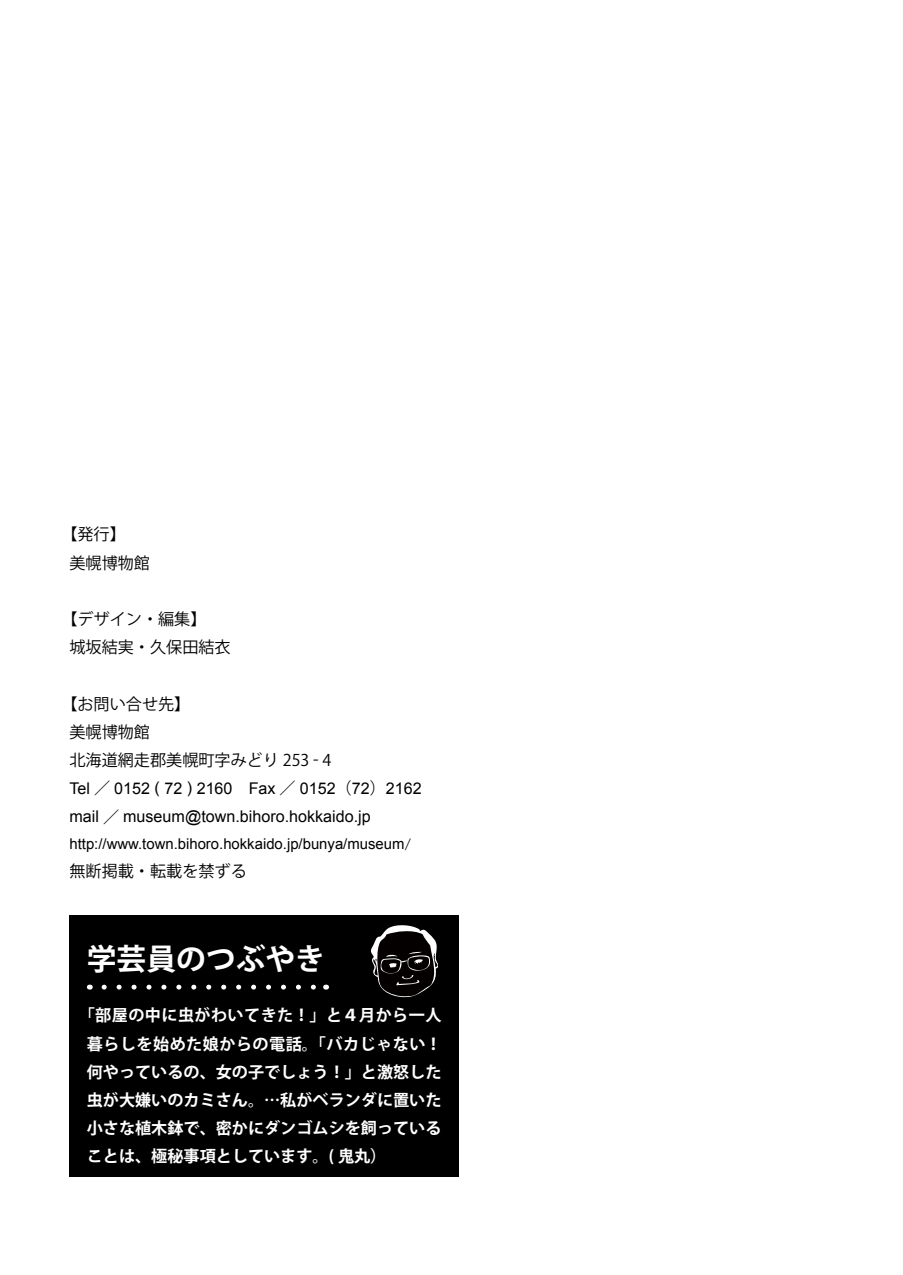
<style>
.page{position:relative;width:903px;height:1275px;background:#fff}
.page>*{position:absolute;margin:0;border:0;box-sizing:border-box;transform-origin:0 0}
.t1{font:700 29.75px "Koz Go Pr 6 N";color:#fff}
.t2{font:700 16.1px/28.2px "Koz Go Pr 6 N";color:#fff;text-align:justify}
.t3{font:16.1px/28.2px "Koz Go Pr 6 N";color:#000}
.t4{font:16.1px/28.2px "Arial";color:#000}
.t5{font:14.88px "Arial";color:#000}
.s1{font-family:"Koz Go Pr 6 N"}
.s2{font-family:"Koz Min Pr 6 N"}
</style>
<div class="page">
<div style="left:69px;top:915px;width:390px;height:262px;background:#000"></div>
<svg style="left:104px;top:985px;width:212px;height:5px"></svg>
<svg style="left:371px;top:925px;width:67px;height:72px"></svg>
<p class="t3" style="left:69px;top:521px;width:82px;text-indent:-8px">【発行】<br>美幌博物館</p>
<p class="t3" style="left:69px;top:605px;width:163px;text-indent:-8px">【デザイン・編集】<br>城坂結実・久保田結衣</p>
<p class="t3" style="left:69px;top:690px;width:263px;text-indent:-8px">【お問い合せ先】<br>美幌博物館<br>北海道網走郡美幌町字みどり 253 - 4</p>
<p class="t4" style="left:69px;top:774px;width:354px">Tel <span class="s1">／</span> 0152 ( 72 ) 2160 Fax <span class="s1">／</span> 0152<span class="s1">（</span>72<span class="s1">）</span>2162 mail <span class="s1">／</span> museum@town.bihoro.hokkaido.jp</p>
<p class="t5" style="left:69px;top:834px;width:343px">http://www.town.bihoro.hokkaido.jp/bunya/museum<span class="s2">/</span></p>
<p class="t3" style="left:69px;top:857px;width:179px">無断掲載・転載を禁ずる</p>
<h1 class="t1" style="left:87px;top:942px;width:240px">学芸員のつぶやき</h1>
<p class="t2" style="left:87px;top:1002px;width:356px;text-indent:-8px">「部屋の中に虫がわいてきた！」と４月から一人暮らしを始めた娘からの電話。「バカじゃない！何やっているの、女の子でしょう！」と激怒した虫が大嫌いのカミさん。…私がベランダに置いた小さな植木鉢で、密かにダンゴムシを飼っていることは、極秘事項としています。( 鬼丸）</p>
</div>
